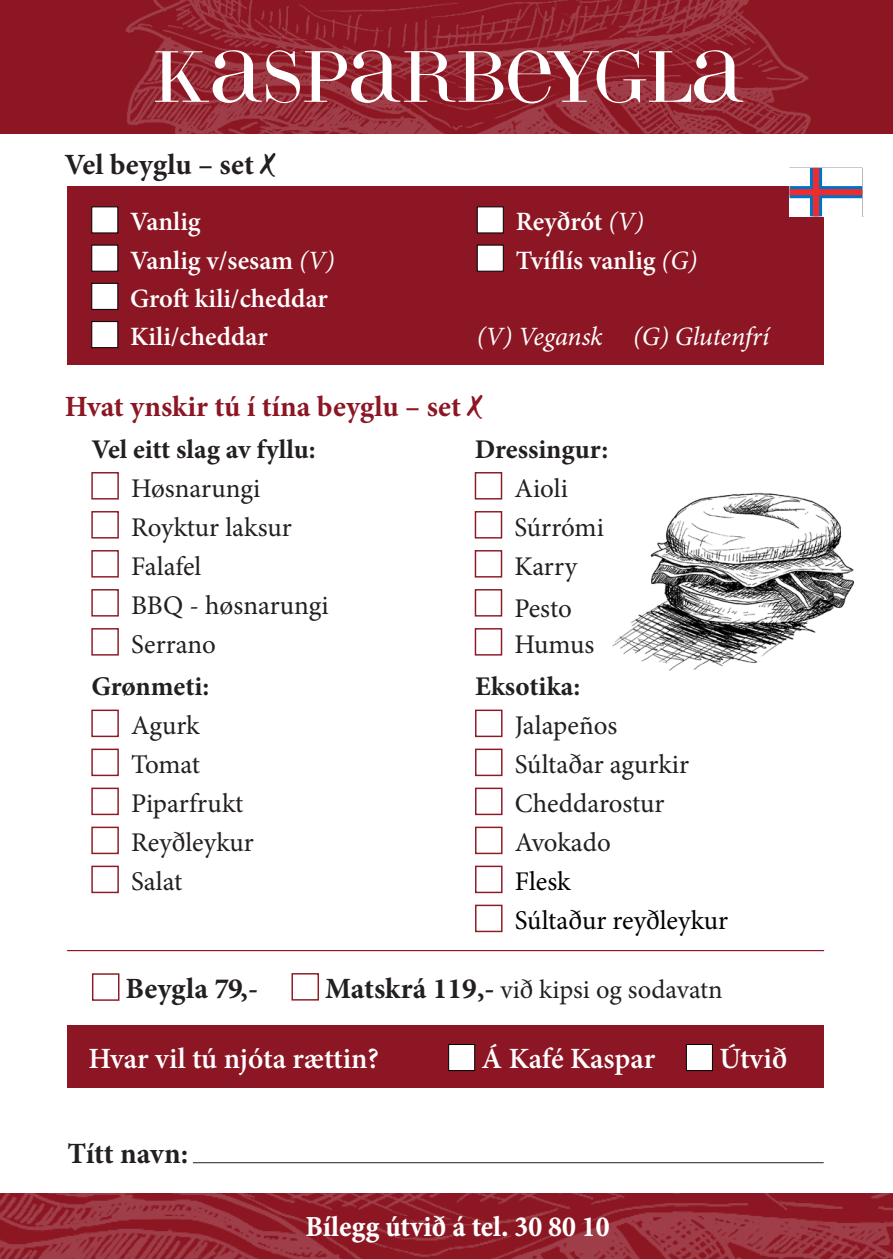
<style>
.page{position:relative;width:893px;height:1259px;background:#fff}
.page>*{position:absolute;margin:0;border:0;box-sizing:border-box;transform-origin:0 0}
.t1{font:72px "LTC Bodoni 26";letter-spacing:-.02em;color:#fff}
.t2{font:600 29.4px "Minion Pro";color:#fff}
.t3{font:700 29.4px "Minion Pro";color:#231f20}
.t4{font:700 29.4px "Minion Pro";color:#8c1623}
.t5{font:29.4px "Minion Pro Bold Cn Capt";color:#fff}
.t6{font:27px "Minion Pro";color:#231f20}
.t7{font:700 27px "Minion Pro";color:#231f20}
.t8{font:27px "Minion Pro";color:#000}
.t9{font:600 26.4px "Minion Pro";color:#fff}
.t10{font:26.4px "Minion Pro";color:#231f20}
.t11{font:italic 26.4px "Minion Pro";letter-spacing:-.01em;color:#fff}
.s1{font-family:"Manus";font-weight:400}
.s2{font-weight:400;font-style:italic}
.s3{font-weight:700;font-size:29.4px}
</style>
<div class="page">
<img style="left:0;top:1193px;width:893px;height:66px">
<img style="left:0;top:0;width:893px;height:133px">
<div style="left:67px;top:186px;width:757px;height:179px;background:#8c1623"></div>
<svg style="left:789px;top:168px;width:73px;height:48px"></svg>
<div style="left:91px;top:206px;width:27px;height:27px;background:#fff;border:1px solid #000"></div>
<div style="left:91px;top:245px;width:27px;height:27px;background:#fff;border:1px solid #000"></div>
<div style="left:91px;top:283px;width:27px;height:27px;background:#fff;border:1px solid #000"></div>
<div style="left:91px;top:321px;width:27px;height:27px;background:#fff;border:1px solid #000"></div>
<div style="left:477px;top:206px;width:27px;height:27px;background:#fff;border:1px solid #000"></div>
<div style="left:477px;top:245px;width:27px;height:27px;background:#fff;border:1px solid #000"></div>
<div style="left:91px;top:472px;width:28px;height:27px;border:1px solid #8d1b25"></div>
<div style="left:91px;top:511px;width:28px;height:27px;border:1px solid #8d1b25"></div>
<div style="left:91px;top:550px;width:28px;height:27px;border:1px solid #8d1b25"></div>
<div style="left:91px;top:589px;width:28px;height:27px;border:1px solid #8d1b25"></div>
<div style="left:91px;top:628px;width:28px;height:27px;border:1px solid #8d1b25"></div>
<div style="left:92px;top:973px;width:27px;height:28px;border:1px solid #8d1b25"></div>
<div style="left:291px;top:973px;width:28px;height:27px;border:1px solid #8d1b25"></div>
<div style="left:91px;top:709px;width:28px;height:28px;border:1px solid #8d1b25"></div>
<div style="left:91px;top:748px;width:28px;height:28px;border:1px solid #8d1b25"></div>
<div style="left:91px;top:787px;width:28px;height:28px;border:1px solid #8d1b25"></div>
<div style="left:91px;top:826px;width:28px;height:28px;border:1px solid #8d1b25"></div>
<div style="left:91px;top:865px;width:28px;height:28px;border:1px solid #8d1b25"></div>
<div style="left:475px;top:709px;width:27px;height:28px;border:1px solid #8d1b25"></div>
<div style="left:475px;top:748px;width:27px;height:28px;border:1px solid #8d1b25"></div>
<div style="left:475px;top:787px;width:27px;height:28px;border:1px solid #8d1b25"></div>
<div style="left:475px;top:826px;width:27px;height:28px;border:1px solid #8d1b25"></div>
<div style="left:475px;top:865px;width:27px;height:28px;border:1px solid #8d1b25"></div>
<div style="left:475px;top:904px;width:27px;height:28px;border:1px solid #8d1b25"></div>
<hr style="left:193px;top:1162px;width:631px;height:1px;background:#231f20">
<div style="left:67px;top:1025px;width:757px;height:63px;background:#8c1623"></div>
<div style="left:448px;top:1044px;width:27px;height:27px;background:#fff;border:1px solid #000"></div>
<div style="left:686px;top:1044px;width:27px;height:27px;background:#fff;border:1px solid #000"></div>
<hr style="left:67px;top:950px;width:757px;height:1px;background:#8c1623">
<img style="left:612px;top:492px;width:242px;height:179px">
<div style="left:475px;top:472px;width:27px;height:27px;border:1px solid #8d1b25"></div>
<div style="left:475px;top:511px;width:27px;height:27px;border:1px solid #8d1b25"></div>
<div style="left:475px;top:550px;width:27px;height:27px;border:1px solid #8d1b25"></div>
<div style="left:475px;top:589px;width:27px;height:27px;border:1px solid #8d1b25"></div>
<div style="left:475px;top:628px;width:27px;height:27px;border:1px solid #8d1b25"></div>
<p class="t1" style="left:150px;top:32px;width:596px">KASPARBEYGLA</p>
<p class="t3" style="left:64px;top:144px;width:211px">Vel beyglu – set <span class="s1">X</span></p>
<p class="t9" style="left:130px;top:204px;width:72px">Vanlig</p>
<p class="t9" style="left:130px;top:242px;width:206px">Vanlig v/sesam <span class="s2">(V)</span></p>
<p class="t9" style="left:130px;top:280px;width:199px">Groft kili/cheddar</p>
<p class="t9" style="left:130px;top:318px;width:139px">Kili/cheddar</p>
<p class="t9" style="left:516px;top:204px;width:130px">Reyðrót <span class="s2">(V)</span></p>
<p class="t9" style="left:516px;top:242px;width:183px">Tvíflís vanlig <span class="s2">(G)</span></p>
<p class="t11" style="left:477px;top:319px;width:294px">(V) Vegansk (G) Glutenfrí</p>
<p class="t4" style="left:65px;top:386px;width:418px">Hvat ynskir tú í tína beyglu – set <span class="s1">X</span></p>
<p class="t7" style="left:91px;top:430px;width:226px">Vel eitt slag av fyllu:</p>
<p class="t6" style="left:131px;top:470px;width:131px">Høsnarungi</p>
<p class="t6" style="left:131px;top:509px;width:162px">Royktur laksur</p>
<p class="t6" style="left:131px;top:548px;width:72px">Falafel</p>
<p class="t6" style="left:131px;top:587px;width:199px">BBQ - høsnarungi</p>
<p class="t6" style="left:131px;top:626px;width:86px">Serrano</p>
<p class="t7" style="left:91px;top:667px;width:119px">Grønmeti:</p>
<p class="t6" style="left:131px;top:707px;width:70px">Agurk</p>
<p class="t6" style="left:131px;top:746px;width:71px">Tomat</p>
<p class="t6" style="left:131px;top:785px;width:114px">Piparfrukt</p>
<p class="t6" style="left:131px;top:824px;width:124px">Reyðleykur</p>
<p class="t6" style="left:131px;top:863px;width:53px">Salat</p>
<p class="t7" style="left:475px;top:430px;width:135px">Dressingur:</p>
<p class="t6" style="left:514px;top:470px;width:55px">Aioli</p>
<p class="t6" style="left:514px;top:509px;width:91px">Súrrómi</p>
<p class="t6" style="left:514px;top:548px;width:64px">Karry</p>
<p class="t6" style="left:514px;top:590px;width:59px">Pesto</p>
<p class="t6" style="left:514px;top:626px;width:81px">Humus</p>
<p class="t7" style="left:475px;top:667px;width:107px">Eksotika:</p>
<p class="t6" style="left:515px;top:707px;width:104px">Jalapeños</p>
<p class="t6" style="left:515px;top:746px;width:176px">Súltaðar agurkir</p>
<p class="t6" style="left:515px;top:785px;width:151px">Cheddarostur</p>
<p class="t6" style="left:515px;top:824px;width:98px">Avokado</p>
<p class="t8" style="left:515px;top:863px;width:57px">Flesk</p>
<p class="t8" style="left:515px;top:902px;width:215px">Súltaður reyðleykur</p>
<p class="t3" style="left:125px;top:967px;width:134px">Beygla 79,-</p>
<p class="t10" style="left:325px;top:971px;width:399px"><span class="s3">Matskrá 119,-</span> við kipsi og sodavatn</p>
<p class="t2" style="left:88px;top:1038px;width:292px">Hvar vil tú njóta rættin?</p>
<p class="t2" style="left:482px;top:1038px;width:175px">Á Kafé Kaspar</p>
<p class="t2" style="left:719px;top:1038px;width:69px">Útvið</p>
<p class="t3" style="left:67px;top:1133px;width:122px">Títt navn:</p>
<p class="t5" style="left:305px;top:1205px;width:306px">Bílegg útvið á tel. 30 80 10</p>
</div>
